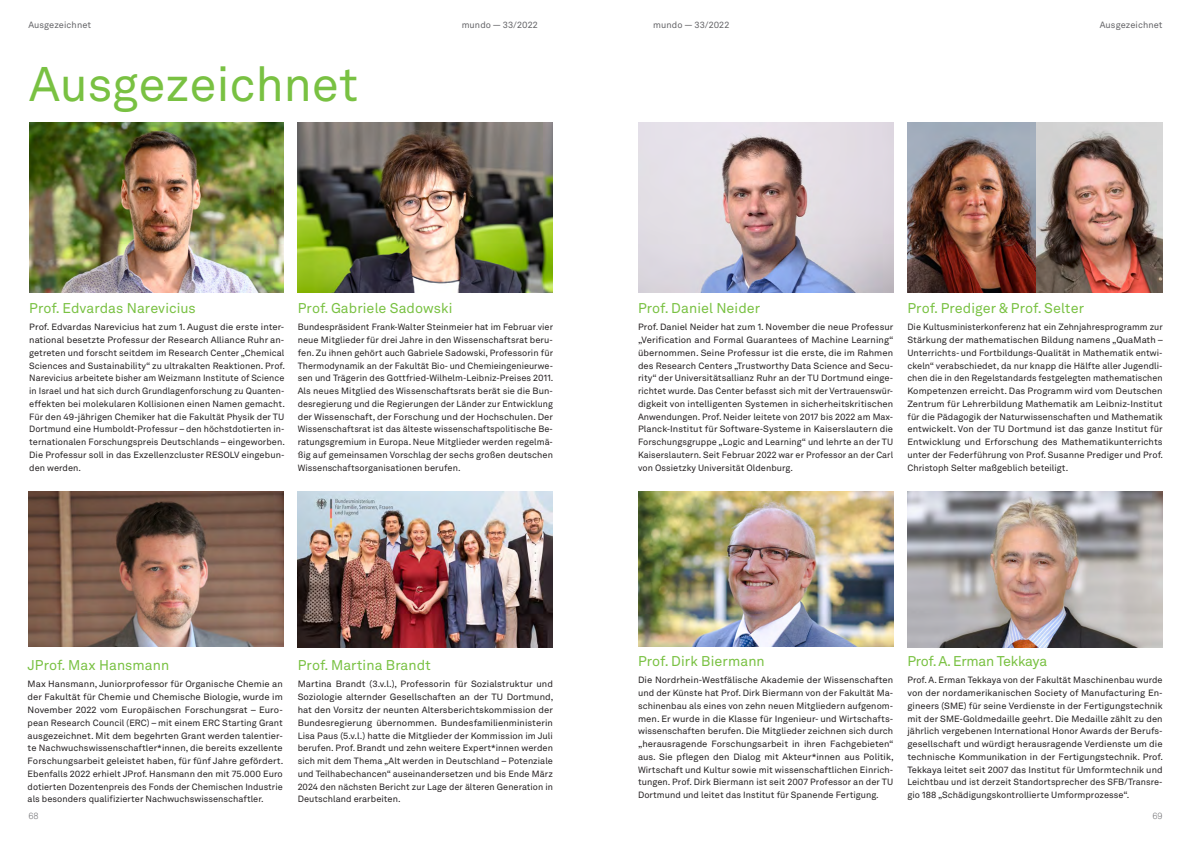
<style>
.page{position:relative;width:1191px;height:842px;background:#fff}
.page>*{position:absolute;margin:0;border:0;box-sizing:border-box;transform-origin:0 0}
.t1{font:48px "Akkurat LL";color:#79c142}
.t2{font:14px "Akkurat LL";letter-spacing:.005em;color:#79c142}
.t3{font:14px "Akkurat LL";letter-spacing:-.025em;color:#79c142}
.t4{font:9px/12.8px "Akkurat LL";letter-spacing:.005em;color:#231f20;text-align:justify}
.t5{font:9px "Akkurat LL";letter-spacing:.01em;color:#636366}
.t6{font:300 9px "Akkurat";color:#636366}
</style>
<div class="page">
<img style="left:298px;top:492px;width:255px;height:156px">
<img style="left:907px;top:492px;width:255px;height:156px">
<img style="left:298px;top:122px;width:255px;height:170px">
<img style="left:907px;top:122px;width:255px;height:170px">
<img style="left:28px;top:492px;width:255px;height:155px">
<img style="left:638px;top:492px;width:255px;height:155px">
<img style="left:29px;top:122px;width:254px;height:170px">
<img style="left:638px;top:122px;width:255px;height:170px">
<p class="t5" style="left:28px;top:19px;width:64px">Ausgezeichnet</p>
<p class="t5" style="left:462px;top:19px;width:78px">mundo — 33/2022</p>
<p class="t5" style="left:1099px;top:19px;width:64px">Ausgezeichnet</p>
<p class="t5" style="left:653px;top:19px;width:78px">mundo — 33/2022</p>
<h1 class="t1" style="left:29px;top:48px;width:331px">Ausgezeichnet</h1>
<h2 class="t2" style="left:29px;top:298px;width:168px">Prof. Edvardas Narevicius</h2>
<p class="t4" style="left:29px;top:320px;width:257px">Prof. Edvardas Narevicius hat zum 1. August die erste inter&shy;national besetzte Professur der Research Alliance Ruhr an&shy;getreten und forscht seitdem im Research Center „Chemical Sciences and Sustainability“ zu ultrakalten Reaktionen. Prof.<br>Narevicius arbeitete bisher am Weizmann Institute of Science in Israel und hat sich durch Grundlagenforschung zu Quanten&shy;effekten bei molekularen Kollisionen einen Namen gemacht.<br>Für den 49-jährigen Chemiker hat die Fakultät Physik der TU Dortmund eine Humboldt-Professur – den höchstdotierten in&shy;ternationalen Forschungspreis Deutschlands – eingeworben.<br>Die Professur soll in das Exzellenzcluster RESOLV eingebun&shy;den werden.</p>
<h2 class="t2" style="left:298px;top:298px;width:156px">Prof. Gabriele Sadowski</h2>
<p class="t4" style="left:298px;top:320px;width:257px">Bundespräsident Frank-Walter Steinmeier hat im Februar vier neue Mitglieder für drei Jahre in den Wissenschaftsrat beru&shy;fen. Zu ihnen gehört auch Gabriele Sadowski, Professorin für Thermodynamik an der Fakultät Bio- und Chemieingenieurwe&shy;sen und Trägerin des Gottfried-Wilhelm-Leibniz-Preises 2011.<br>Als neues Mitglied des Wissenschaftsrats berät sie die Bun&shy;desregierung und die Regierungen der Länder zur Entwicklung der Wissenschaft, der Forschung und der Hochschulen. Der Wissenschaftsrat ist das älteste wissenschaftspolitische Be&shy;ratungsgremium in Europa. Neue Mitglieder werden regelmä&shy;ßig auf gemeinsamen Vorschlag der sechs großen deutschen Wissenschaftsorganisationen berufen.</p>
<h2 class="t2" style="left:28px;top:655px;width:143px">JProf. Max Hansmann</h2>
<p class="t4" style="left:28px;top:677px;width:257px">Max Hansmann, Juniorprofessor für Organische Chemie an der Fakultät für Chemie und Chemische Biologie, wurde im November 2022 vom Europäischen Forschungsrat – Euro&shy;pean Research Council (ERC) – mit einem ERC Starting Grant ausgezeichnet. Mit dem begehrten Grant werden talentier&shy;te Nachwuchswissenschaftler*innen, die bereits exzellente Forschungsarbeit geleistet haben, für fünf Jahre gefördert.<br>Ebenfalls 2022 erhielt JProf. Hansmann den mit 75.000 Euro dotierten Dozentenpreis des Fonds der Chemischen Industrie als besonders qualifizierter Nachwuchswissenschaftler.</p>
<h2 class="t2" style="left:298px;top:655px;width:135px">Prof. Martina Brandt</h2>
<p class="t4" style="left:298px;top:677px;width:257px">Martina Brandt (3.v.l.), Professorin für Sozialstruktur und Soziologie alternder Gesellschaften an der TU Dortmund, hat den Vorsitz der neunten Altersberichtskommission der Bundesregierung übernommen. Bundesfamilienministerin Lisa Paus (5.v.l.) hatte die Mitglieder der Kommission im Juli berufen. Prof. Brandt und zehn weitere Expert*innen werden sich mit dem Thema „Alt werden in Deutschland – Potenziale und Teilhabechancen“ auseinandersetzen und bis Ende März 2024 den nächsten Bericht zur Lage der älteren Generation in Deutschland erarbeiten.</p>
<h2 class="t2" style="left:638px;top:298px;width:124px">Prof. Daniel Neider</h2>
<p class="t4" style="left:638px;top:320px;width:257px">Prof. Daniel Neider hat zum 1. November die neue Professur „Verification and Formal Guarantees of Machine Learning“ übernommen. Seine Professur ist die erste, die im Rahmen des Research Centers „Trustworthy Data Science and Secu&shy;rity“ der Universitätsallianz Ruhr an der TU Dortmund einge&shy;richtet wurde. Das Center befasst sich mit der Vertrauenswür&shy;digkeit von intelligenten Systemen in sicherheitskritischen Anwendungen. Prof. Neider leitete von 2017 bis 2022 am Max-Planck-Institut für Software-Systeme in Kaiserslautern die Forschungsgruppe „Logic and Learning“ und lehrte an der TU Kaiserslautern. Seit Februar 2022 war er Professor an der Carl von Ossietzky Universität Oldenburg.</p>
<h2 class="t2" style="left:907px;top:298px;width:178px">Prof. Prediger &amp; Prof. Selter</h2>
<p class="t4" style="left:907px;top:320px;width:257px">Die Kultusministerkonferenz hat ein Zehnjahresprogramm zur Stärkung der mathematischen Bildung namens „QuaMath – Unterrichts- und Fortbildungs-Qualität in Mathematik entwi&shy;ckeln“ verabschiedet, da nur knapp die Hälfte aller Jugendli&shy;chen die in den Regelstandards festgelegten mathematischen Kompetenzen erreicht. Das Programm wird vom Deutschen Zentrum für Lehrerbildung Mathematik am Leibniz-Institut für die Pädagogik der Naturwissenschaften und Mathematik entwickelt. Von der TU Dortmund ist das ganze Institut für Entwicklung und Erforschung des Mathematikunterrichts unter der Federführung von Prof. Susanne Prediger und Prof.<br>Christoph Selter maßgeblich beteiligt.</p>
<h2 class="t2" style="left:638px;top:651px;width:128px">Prof. Dirk Biermann</h2>
<p class="t4" style="left:638px;top:673px;width:257px">Die Nordrhein-Westfälische Akademie der Wissenschaften und der Künste hat Prof. Dirk Biermann von der Fakultät Ma&shy;schinenbau als eines von zehn neuen Mitgliedern aufgenom&shy;men. Er wurde in die Klasse für Ingenieur- und Wirtschafts&shy;wissenschaften berufen. Die Mitglieder zeichnen sich durch „herausragende Forschungsarbeit in ihren Fachgebieten“ aus. Sie pflegen den Dialog mit Akteur*innen aus Politik, Wirtschaft und Kultur sowie mit wissenschaftlichen Einrich&shy;tungen. Prof. Dirk Biermann ist seit 2007 Professor an der TU Dortmund und leitet das Institut für Spanende Fertigung.</p>
<h2 class="t3" style="left:907px;top:651px;width:141px">Prof. A. Erman Tekkaya</h2>
<p class="t4" style="left:907px;top:673px;width:257px">Prof. A. Erman Tekkaya von der Fakultät Maschinenbau wurde von der nordamerikanischen Society of Manufacturing En&shy;gineers (SME) für seine Verdienste in der Fertigungstechnik mit der SME-Goldmedaille geehrt. Die Medaille zählt zu den jährlich vergebenen International Honor Awards der Berufs&shy;gesellschaft und würdigt herausragende Verdienste um die technische Kommunikation in der Fertigungstechnik. Prof.<br>Tekkaya leitet seit 2007 das Institut für Umformtechnik und Leichtbau und ist derzeit Standortsprecher des SFB/Transre&shy;gio 188 „Schädigungskontrollierte Umformprozesse“.</p>
<p class="t6" style="left:28px;top:811px;width:12px">68</p>
<p class="t6" style="left:1152px;top:811px;width:12px">69</p>
</div>
